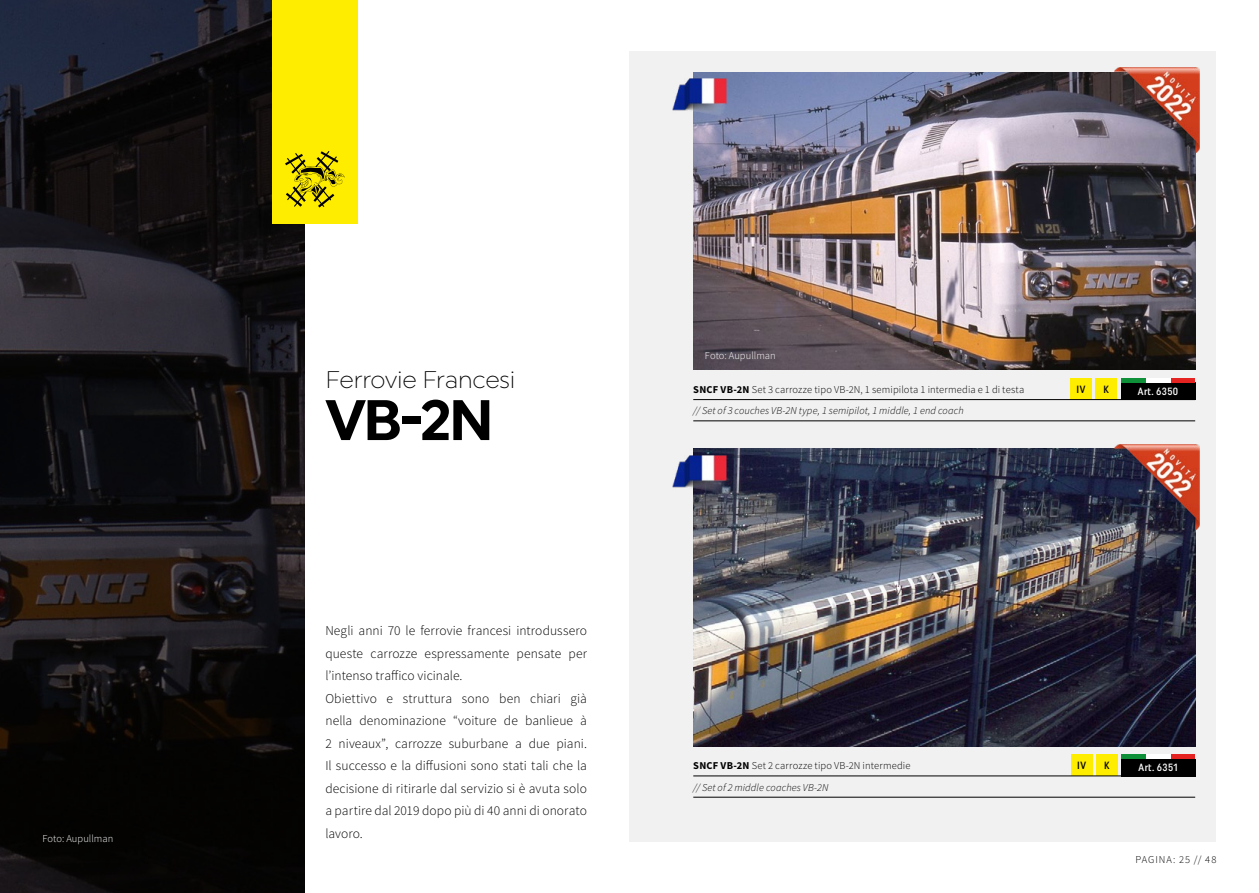
<style>
.page{position:relative;width:1259px;height:893px;background:#fff}
.page>*{position:absolute;margin:0;border:0;box-sizing:border-box;transform-origin:0 0}
.t1{font:700 57px "Uniform";color:#000}
.t2{font:300 24px "Uniform";letter-spacing:-.015em;color:#000}
.t3{font:300 13.5px/22.5px "Source Sans Pro";letter-spacing:.005em;color:#000}
.t4{font:300 10.5px/21.3px "Source Sans Pro";letter-spacing:.02em;color:#000}
.t5{font:italic 300 10.5px "Source Sans Pro";letter-spacing:.015em;color:#000}
.t6{font:300 10.5px "Source Sans Pro";letter-spacing:.005em;color:#fff}
.t7{font:500 10.5px "Uniform Condensed";letter-spacing:.035em;color:#fff}
.t8{font:300 10.5px "Source Sans Pro";letter-spacing:.09em;color:#000}
.t9{font:500 10.5px "Uniform Condensed";color:#000}
.s1{font-weight:700}
.s2{font-style:italic}
</style>
<div class="page">
<div style="left:629px;top:51px;width:587px;height:791px;background:#f1f1f2"></div>
<img style="left:693px;top:449px;width:502px;height:297px">
<img style="left:693px;top:72px;width:502px;height:298px">
<img style="left:1114px;top:444px;width:85px;height:85px">
<img style="left:1114px;top:68px;width:85px;height:85px">
<div style="left:1070px;top:378px;width:21px;height:22px;background:#ffed00"></div>
<div style="left:1071px;top:755px;width:21px;height:21px;background:#ffed00"></div>
<div style="left:1096px;top:755px;width:21px;height:21px;background:#ffed00"></div>
<div style="left:1095px;top:378px;width:22px;height:22px;background:#ffed00"></div>
<div style="left:1121px;top:759px;width:74px;height:17px;background:#000"></div>
<div style="left:1121px;top:383px;width:74px;height:17px;background:#000"></div>
<hr style="left:693px;top:399px;width:502px;height:1px;background:#000">
<hr style="left:693px;top:421px;width:502px;height:1px;background:#000">
<hr style="left:693px;top:776px;width:502px;height:1px;background:#000">
<hr style="left:693px;top:797px;width:502px;height:1px;background:#000">
<hr style="left:1170px;top:755px;width:25px;height:4px;background:#e52321">
<hr style="left:1145px;top:755px;width:25px;height:4px;background:#fff">
<hr style="left:1121px;top:755px;width:24px;height:4px;background:#0d9038">
<div style="left:1170px;top:378px;width:25px;height:5px;background:#e52321"></div>
<div style="left:1145px;top:378px;width:25px;height:5px;background:#fff"></div>
<div style="left:1121px;top:378px;width:24px;height:5px;background:#0d9038"></div>
<svg style="left:0;top:0;width:304px;height:893px"></svg>
<div style="left:272px;top:0;width:85px;height:223px;background:#ffed00"></div>
<svg style="left:285px;top:151px;width:59px;height:57px"></svg>
<img style="left:672px;top:455px;width:55px;height:38px">
<img style="left:672px;top:78px;width:55px;height:39px">
<p class="t6" style="left:43px;top:832px;width:72px">Foto: Aupullman</p>
<h2 class="t2" style="left:325px;top:365px;width:191px">Ferrovie Francesi</h2>
<h1 class="t1" style="left:325px;top:386px;width:170px">VB-2N</h1>
<p class="t3" style="left:325px;top:619px;width:263px">Negli anni 70 le ferrovie francesi introdussero queste carrozze espressamente pensate per l’intenso traffico vicinale.<br>Obiettivo e struttura sono ben chiari già nella denominazione “voiture de banlieue à 2 niveaux”, carrozze suburbane a due piani.<br>Il successo e la diffusioni sono stati tali che la decisione di ritirarle dal servizio si è avuta solo a partire dal 2019 dopo più di 40 anni di onorato lavoro.</p>
<p class="t6" style="left:705px;top:349px;width:72px">Foto: Aupullman</p>
<p class="t4" style="left:693px;top:379px;width:332px"><span class="s1">SNCF VB-2N</span> Set 3 carrozze tipo VB-2N, 1 semipilota 1 intermedia e 1 di testa</p>
<p class="t7" style="left:1138px;top:385px;width:42px">Art. 6350</p>
<p class="t5" style="left:693px;top:404px;width:272px">// Set of 3 couches VB-2N type, 1 semipilot, 1 middle, 1 end coach</p>
<p class="t9" style="left:1076px;top:383px;width:10px">IV</p>
<p class="t9" style="left:1103px;top:383px;width:7px">K</p>
<p class="t4" style="left:693px;top:755px;width:219px"><span class="s1">SNCF VB-2N</span> Set 2 carrozze tipo VB-2N intermedie <span class="s2">// Set of 2 middle coaches VB-2N</span></p>
<p class="t9" style="left:1077px;top:759px;width:10px">IV</p>
<p class="t9" style="left:1104px;top:759px;width:7px">K</p>
<p class="t7" style="left:1138px;top:761px;width:41px">Art. 6351</p>
<p class="t8" style="left:1135px;top:853px;width:82px">PAGINA: 25 // 48</p>
</div>
